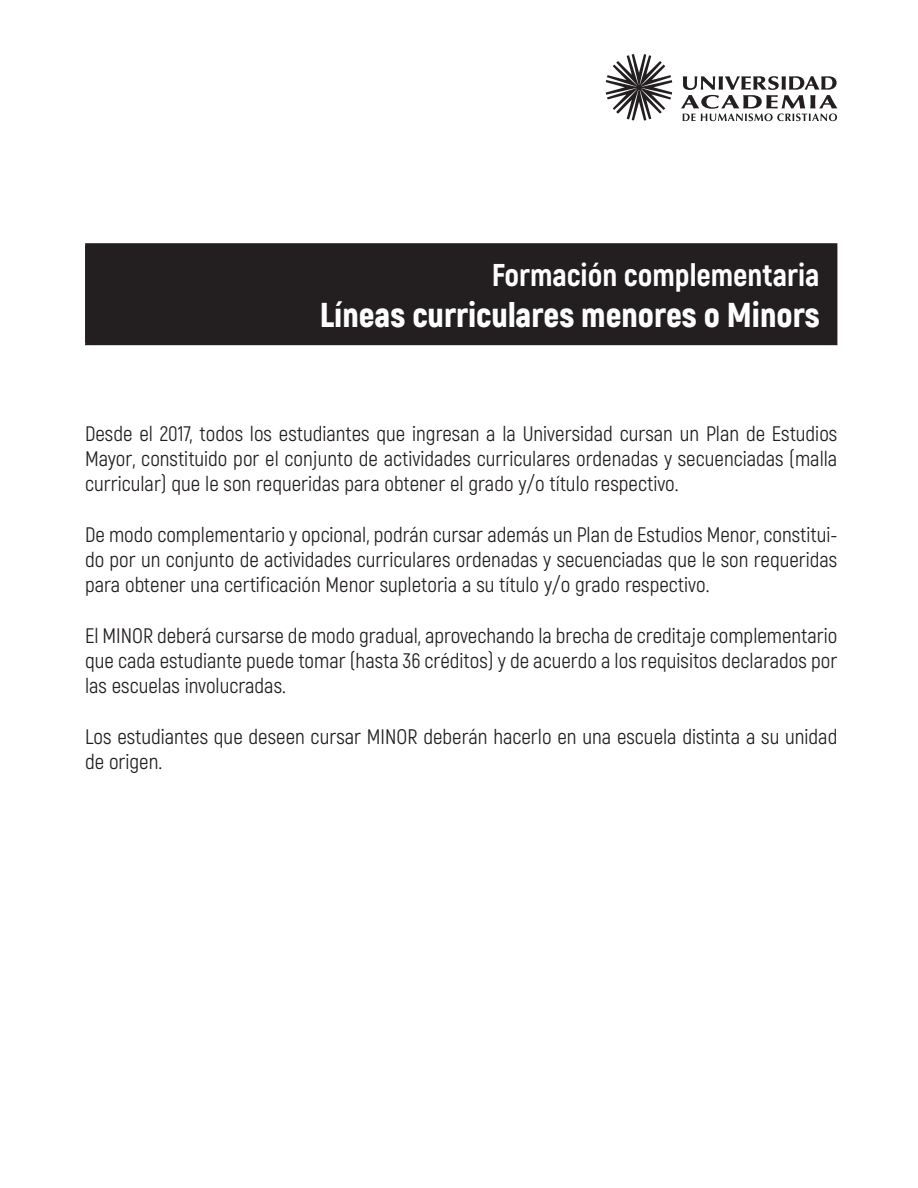
<style>
.page{position:relative;width:918px;height:1188px;background:#fff}
.page>*{position:absolute;margin:0;border:0;box-sizing:border-box;transform-origin:0 0}
.t1{font:900 34.5px "Akrobat";color:#fff}
.t2{font:800 31.5px "Akrobat";color:#fff}
.t3{font:21px/25.2px "Akrobat";color:#231f20;text-align:justify}
</style>
<div class="page">
<svg style="left:606px;top:54px;width:66px;height:67px"></svg>
<svg style="left:681px;top:76px;width:156px;height:45px"></svg>
<div style="left:86px;top:244px;width:751px;height:100px;background:#231f20"></div>
<hr style="left:85px;top:243px;width:752px;height:2px;background:#231f20">
<hr style="left:85px;top:245px;width:2px;height:99px;background:#231f20">
<hr style="left:85px;top:344px;width:752px;height:1px;background:#231f20">
<h2 class="t2" style="left:492px;top:255px;width:329px">Formación complementaria</h2>
<h1 class="t1" style="left:320px;top:293px;width:501px">Líneas curriculares menores o Minors</h1>
<p class="t3" style="left:85px;top:421px;width:754px">Desde el 2017, todos los estudiantes que ingresan a la Universidad cursan un Plan de Estudios Mayor, constituido por el conjunto de actividades curriculares ordenadas y secuenciadas (malla curricular) que le son requeridas para obtener el grado y/o título respectivo.</p>
<p class="t3" style="left:85px;top:522px;width:754px">De modo complementario y opcional, podrán cursar además un Plan de Estudios Menor, constitui&shy;do por un conjunto de actividades curriculares ordenadas y secuenciadas que le son requeridas para obtener una certificación Menor supletoria a su título y/o grado respectivo.</p>
<p class="t3" style="left:85px;top:623px;width:754px">El MINOR deberá cursarse de modo gradual, aprovechando la brecha de creditaje complementario que cada estudiante puede tomar (hasta 36 créditos) y de acuerdo a los requisitos declarados por las escuelas involucradas.</p>
<p class="t3" style="left:85px;top:724px;width:754px">Los estudiantes que deseen cursar MINOR deberán hacerlo en una escuela distinta a su unidad de origen.</p>
</div>
